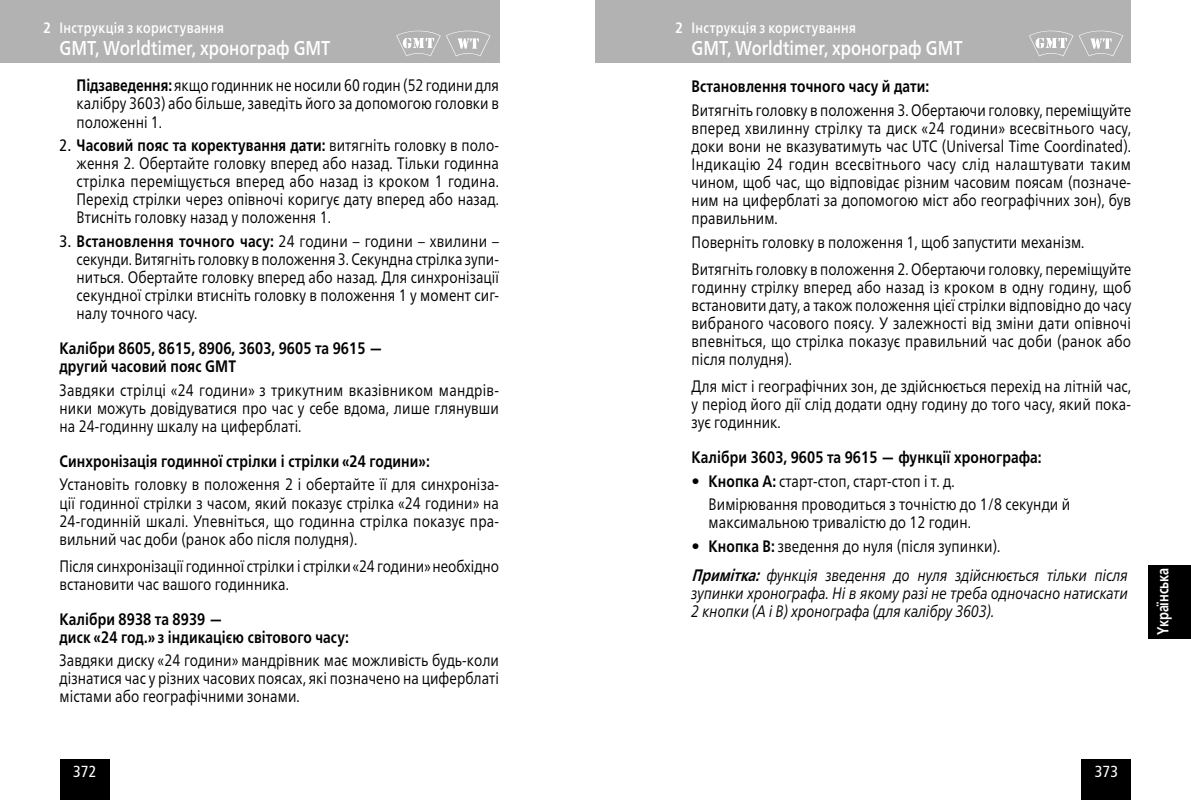
<style>
.page{position:relative;width:1191px;height:800px;background:#fff}
.page>*{position:absolute;margin:0;border:0;box-sizing:border-box;transform-origin:0 0}
.t1{font:500 20px "Frutiger Neue LTCYR";color:#fff;scale:.82 1}
.t2{font:16.6px/18px "Frutiger Neue LTCYR";letter-spacing:.005em;color:#000;text-align:justify;scale:.82 1}
.t3{font:700 16.6px/18px "Frutiger Neue LTCYR";letter-spacing:.005em;color:#000;scale:.82 1}
.t4{font:italic 16.6px/29.4px "Frutiger Neue LTCYR";color:#000;scale:.82 1}
.t5{font:700 16px "Frutiger Neue LTCYR";letter-spacing:-.01em;color:#fff;scale:.78 1}
.t6{font:condensed 16px "Frutiger LT Std";letter-spacing:.005em;color:#fff}
.t7{font:500 15px "Frutiger Neue LTCYR";letter-spacing:.03em;color:#fff;scale:.82 1}
.s1{font-family:"Frutiger LT Std";font-weight:700;font-stretch:condensed}
.s2{font-weight:700}
.s3{font-family:"Frutiger LT Std";font-stretch:condensed}
.s4{font-family:"Frutiger LT Std";font-style:normal;font-stretch:condensed}
.s5{font-weight:700;font-style:normal}
.s6{font-style:normal}
</style>
<div class="page">
<div style="left:1081px;top:759px;width:50px;height:40px;background:#000"></div>
<div style="left:60px;top:759px;width:50px;height:40px;background:#000"></div>
<div style="left:1148px;top:564px;width:43px;height:74px;background:#000"></div>
<div style="left:0;top:0;width:499px;height:62px;background:#b3b2b2"></div>
<svg style="left:396px;top:31px;width:94px;height:25px"></svg>
<div style="left:595px;top:0;width:536px;height:62px;background:#b3b2b2"></div>
<svg style="left:1029px;top:31px;width:94px;height:25px"></svg>
<p class="t7" style="left:43px;top:19px;width:222px"><span class="s1">2</span> Інструкція з користування</p>
<p class="t7" style="left:675px;top:19px;width:222px"><span class="s1">2</span> Інструкція з користування</p>
<p class="t1" style="left:60px;top:36px;width:332px">GMT, Worldtimer, хронограф GMT</p>
<p class="t1" style="left:691px;top:36px;width:332px">GMT, Worldtimer, хронограф GMT</p>
<p class="t2" style="left:77px;top:76px;width:516px"><span class="s2">Підзаведення:</span> якщо годинник не носили 60 годин (52 години для калібру 3603) або більше, заведіть його за допомогою головки в положенні 1.</p>
<p class="t2" style="left:77px;top:136px;width:517px;text-indent:-17px"><span class="s3">2.</span> <span class="s2">Часовий пояс та коректування дати:</span> витягніть головку в поло&shy;ження 2. Обертайте головку вперед або назад. Тільки годинна стрілка переміщується вперед або назад із кроком 1 година.<br>Перехід стрілки через опівночі коригує дату вперед або назад.<br>Втисніть головку назад у положення 1.</p>
<p class="t2" style="left:77px;top:232px;width:517px;text-indent:-17px"><span class="s3">3.</span> <span class="s2">Встановлення точного часу:</span> 24 години – години – хвилини – секунди. Витягніть головку в положення 3. Секундна стрілка зупи&shy;ниться. Обертайте головку вперед або назад. Для синхронізації секундної стрілки втисніть головку в положення 1 у момент сиг&shy;налу точного часу.</p>
<p class="t3" style="left:60px;top:339px;width:395px">Калібри 8605, 8615, 8906, 3603, 9605 та 9615 — другий часовий пояс GMT</p>
<p class="t2" style="left:60px;top:381px;width:537px">Завдяки стрілці «24 години» з трикутним вказівником мандрів&shy;ники можуть довідуватися про час у себе вдома, лише глянувши на 24-годинну шкалу на циферблаті.</p>
<p class="t3" style="left:60px;top:452px;width:453px">Синхронізація годинної стрілки і стрілки «24 години»:</p>
<p class="t2" style="left:60px;top:475px;width:537px">Установіть головку в положення 2 і обертайте її для синхроніза&shy;ції годинної стрілки з часом, який показує стрілка «24 години» на 24-годинній шкалі. Упевніться, що годинна стрілка показує пра&shy;вильний час доби (ранок або після полудня).</p>
<p class="t2" style="left:60px;top:556px;width:537px">Після синхронізації годинної стрілки і стрілки «24 години» необхідно встановити час вашого годинника.</p>
<p class="t3" style="left:60px;top:609px;width:354px">Калібри 8938 та 8939 —<br>диск «24 год.» з індикацією світового часу:</p>
<p class="t2" style="left:60px;top:651px;width:537px">Завдяки диску «24 години» мандрівник має можливість будь-коли дізнатися час у різних часових поясах, які позначено на циферблаті містами або географічними зонами.</p>
<p class="t3" style="left:691px;top:77px;width:291px">Встановлення точного часу й дати:</p>
<p class="t2" style="left:691px;top:101px;width:537px">Витягніть головку в положення 3. Обертаючи головку, переміщуйте вперед хвилинну стрілку та диск «24 години» всесвітнього часу, доки вони не вказуватимуть час UTC (Universal Time Coordinated).<br>Індикацію 24 годин всесвітнього часу слід налаштувати таким чином, щоб час, що відповідає різним часовим поясам (позначе&shy;ним на циферблаті за допомогою міст або географічних зон), був правильним.</p>
<p class="t2" style="left:691px;top:228px;width:537px;line-height:27px">Поверніть головку в положення 1, щоб запустити механізм.<br>Витягніть головку в положення 2. Обертаючи головку, переміщуйте</p>
<p class="t2" style="left:691px;top:277px;width:538px">годинну стрілку вперед або назад із кроком в одну годину, щоб встановити дату, а також положення цієї стрілки відповідно до часу вибраного часового поясу. У залежності від зміни дати опівночі впевніться, що стрілка показує правильний час доби (ранок або після полудня).</p>
<p class="t2" style="left:691px;top:377px;width:537px">Для міст і географічних зон, де здійснюється перехід на літній час, у період його дії слід додати одну годину до того часу, який пока&shy;зує годинник.</p>
<p class="t3" style="left:691px;top:448px;width:428px">Калібри 3603, 9605 та 9615 — функції хронографа:</p>
<p class="t2" style="left:708px;top:468px;width:442px;line-height:23.6px;text-indent:-17px"><span class="s3">•</span> <span class="s2">Кнопка А:</span> старт-стоп, старт-стоп і т. д.<br>Вимірювання проводиться з точністю до 1/8 секунди й</p>
<p class="t2" style="left:708px;top:513px;width:321px">максимальною тривалістю до 12 годин.</p>
<p class="t4" style="left:691px;top:531px;width:534px"><span class="s4">•</span> <span class="s5">Кнопка В:</span> <span class="s6">зведення до нуля (після зупинки).<br></span><span class="s2">Примітка:</span> функція зведення до нуля здійснюється тільки після</p>
<p class="t4" style="left:691px;top:584px;width:534px;line-height:18px">зупинки хронографа. Ні в якому разі не треба одночасно натискати<br>2 кнопки (А і В) хронографа (для калібру 3603).</p>
<p class="t6" style="left:73px;top:762px;width:25px">372</p>
<p class="t6" style="left:1095px;top:762px;width:25px">373</p>
<p class="t5" style="left:1153px;top:634px;width:87px;rotate:-90deg">Yкpаїнська</p>
</div>
